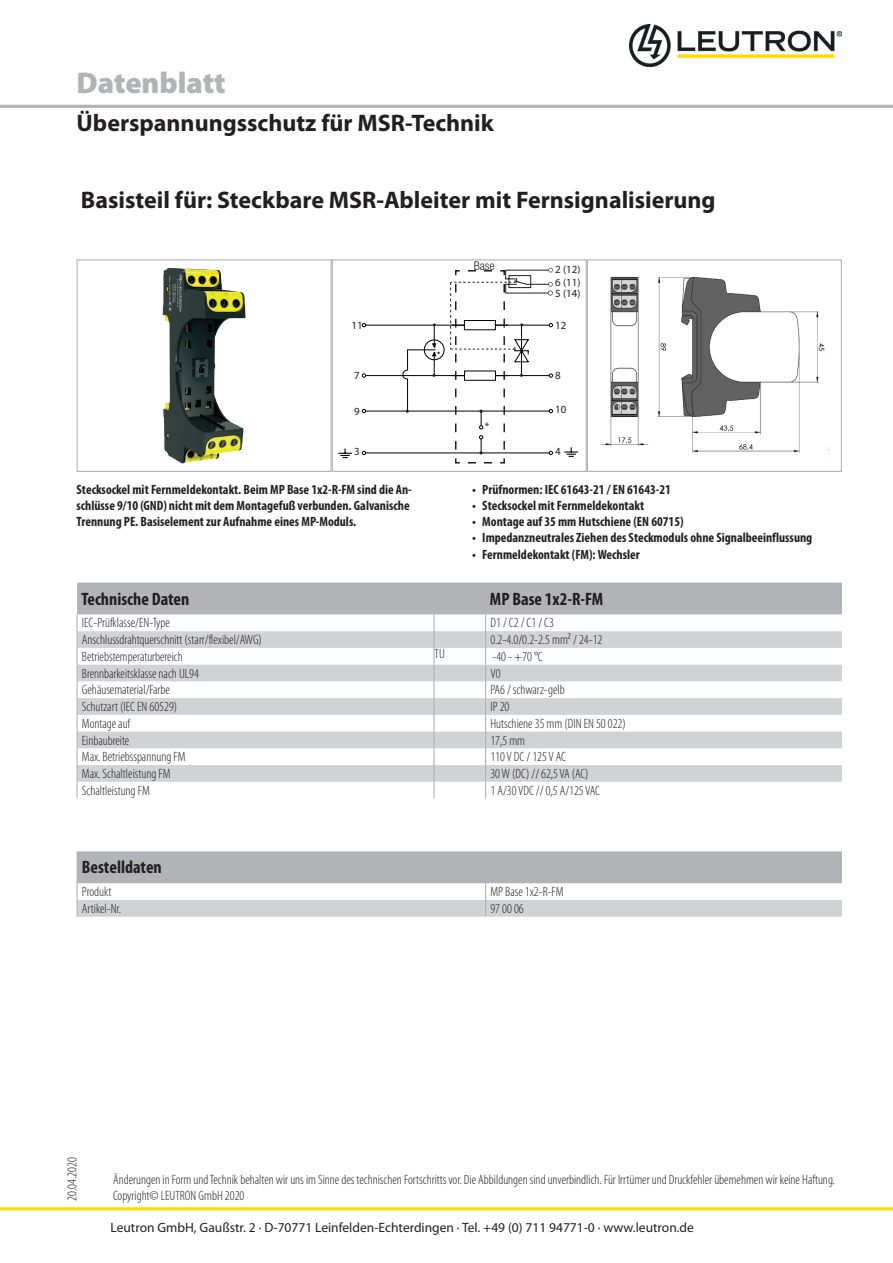
<style>
.page{position:relative;width:893px;height:1263px;background:#fff}
.page>*{position:absolute;margin:0;border:0;box-sizing:border-box;transform-origin:0 0}
.leu_absatz_0{font:900 30px "Myriad Pro";color:#b2b3b7}
.t1{font:700 24px "Myriad Pro";color:#231f20}
.Produkt_Subhead{font:700 condensed 18px "Myriad Pro";color:#231f20}
.Produkt_Fliesstext_f{font:700 condensed 18px "Myriad Pro";color:#231f20}
.Produkt_Fliesstext_l{font:300 condensed 13.5px "Myriad Pro";color:#231f20}
.t2{font:700 condensed 13.5px/16.2px "Myriad Pro";color:#231f20}
.t3{font:13.5px "Myriad Pro";color:#231f20}
.TEST{font:300 condensed 13.5px "Myriad Pro";color:#231f20}
.t4{font:300 condensed 12px "Helvetica Neue LT Std";color:#231f20}
.t5{font:10.95px "Myriad Pro";color:#231f20}
</style>
<div class="page">
<hr style="left:0;top:1207px;width:893px;height:3px;background:#ffdc01">
<img style="left:630px;top:25px;width:212px;height:41px">
<hr style="left:0;top:105px;width:893px;height:3px;background:#b2b3b7">
<img style="left:163px;top:268px;width:83px;height:195px">
<div style="left:77px;top:259px;width:255px;height:213px;border:1px solid #b2b3b7"></div>
<div style="left:424px;top:340px;width:20px;height:20px;border:1px solid #000;border-radius:50%"></div>
<hr style="left:366px;top:325px;width:183px;height:1px;background:#000">
<svg style="left:362px;top:323px;width:4px;height:4px"></svg>
<hr style="left:366px;top:375px;width:183px;height:1px;background:#000">
<hr style="left:366px;top:411px;width:183px;height:1px;background:#000">
<svg style="left:362px;top:409px;width:4px;height:4px"></svg>
<hr style="left:366px;top:453px;width:183px;height:1px;background:#000">
<svg style="left:362px;top:451px;width:4px;height:4px"></svg>
<svg style="left:402px;top:323px;width:38px;height:90px"></svg>
<svg style="left:339px;top:449px;width:13px;height:9px"></svg>
<svg style="left:565px;top:448px;width:13px;height:9px"></svg>
<div style="left:332px;top:259px;width:255px;height:213px;border:1px solid #b2b3b7"></div>
<img style="left:601px;top:276px;width:229px;height:178px">
<div style="left:587px;top:259px;width:255px;height:213px;border:1px solid #b2b3b7"></div>
<svg style="left:77px;top:851px;width:765px;height:66px"></svg>
<svg style="left:77px;top:583px;width:765px;height:215px"></svg>
<svg style="left:450px;top:268px;width:103px;height:196px"></svg>
<p class="leu_absatz_0" style="left:77px;top:65px;width:151px">Datenblatt</p>
<p class="t1" style="left:77px;top:107px;width:419px">Überspannungsschutz für MSR-Technik</p>
<p class="t1" style="left:81px;top:184px;width:636px">Basisteil für: Steckbare MSR-Ableiter mit Fernsignalisierung</p>
<p class="t5" style="left:352px;top:318px;width:13px">11</p>
<p class="t5" style="left:354px;top:368px;width:7px">7</p>
<p class="t5" style="left:354px;top:405px;width:7px">9</p>
<p class="t5" style="left:354px;top:445px;width:7px">3</p>
<p class="t2" style="left:77px;top:481px;width:337px">Stecksockel mit Fernmeldekontakt. Beim MP Base 1x2-R-FM sind die An&shy;schlüsse 9/10 (GND) nicht mit dem Montagefuß verbunden. Galvanische<br>Trennung PE. Basiselement zur Aufnahme eines MP-Moduls.</p>
<p class="t4" style="left:474px;top:258px;width:22px">Base</p>
<p class="t5" style="left:485px;top:419px;width:6px">*</p>
<p class="t5" style="left:555px;top:262px;width:27px">2 (12)</p>
<p class="t5" style="left:555px;top:276px;width:27px">6 (11)</p>
<p class="t5" style="left:555px;top:318px;width:13px">12</p>
<p class="t5" style="left:555px;top:287px;width:27px">5 (14)</p>
<p class="t5" style="left:555px;top:369px;width:7px">8</p>
<p class="t5" style="left:555px;top:402px;width:13px">10</p>
<p class="t5" style="left:555px;top:445px;width:7px">4</p>
<p class="t2" style="left:472px;top:481px;width:200px">• Prüfnormen: IEC 61643-21 / EN 61643-21</p>
<p class="t2" style="left:472px;top:497px;width:174px">• Stecksockel mit Fernmeldekontakt</p>
<p class="t2" style="left:472px;top:513px;width:213px">• Montage auf 35 mm Hutschiene (EN 60715)</p>
<p class="t2" style="left:472px;top:529px;width:342px">• Impedanzneutrales Ziehen des Steckmoduls ohne Signalbeeinflussung</p>
<p class="t2" style="left:472px;top:546px;width:169px">• Fernmeldekontakt (FM): Wechsler</p>
<p class="Produkt_Subhead" style="left:81px;top:587px;width:110px">Technische Daten</p>
<p class="Produkt_Fliesstext_f" style="left:490px;top:587px;width:115px">MP Base 1x2-R-FM</p>
<p class="Produkt_Fliesstext_l" style="left:82px;top:616px;width:90px">IEC-Prüfklasse/EN-Type</p>
<p class="Produkt_Fliesstext_l" style="left:490px;top:616px;width:65px">D1 / C2 / C1 / C3</p>
<p class="Produkt_Fliesstext_l" style="left:82px;top:632px;width:182px">Anschlussdrahtquerschnitt (starr/flexibel/AWG)</p>
<p class="Produkt_Fliesstext_l" style="left:490px;top:632px;width:113px">0.2-4.0/0.2-2.5 mm² / 24-12</p>
<p class="Produkt_Fliesstext_l" style="left:82px;top:649px;width:102px">Betriebstemperaturbereich</p>
<p class="Produkt_Fliesstext_l" style="left:435px;top:646px;width:12px">TU</p>
<p class="Produkt_Fliesstext_l" style="left:492px;top:649px;width:52px">-40 - +70 °C</p>
<p class="Produkt_Fliesstext_l" style="left:82px;top:666px;width:119px">Brennbarkeitsklasse nach UL94</p>
<p class="Produkt_Fliesstext_l" style="left:490px;top:666px;width:12px">V0</p>
<p class="Produkt_Fliesstext_l" style="left:82px;top:683px;width:89px">Gehäusematerial/Farbe</p>
<p class="Produkt_Fliesstext_l" style="left:490px;top:683px;width:76px">PA6 / schwarz-gelb</p>
<p class="Produkt_Fliesstext_l" style="left:82px;top:699px;width:97px">Schutzart (IEC EN 60529)</p>
<p class="Produkt_Fliesstext_l" style="left:490px;top:699px;width:20px">IP 20</p>
<p class="Produkt_Fliesstext_l" style="left:82px;top:716px;width:50px">Montage auf</p>
<p class="Produkt_Fliesstext_l" style="left:490px;top:716px;width:137px">Hutschiene 35 mm (DIN EN 50 022)</p>
<p class="Produkt_Fliesstext_l" style="left:82px;top:733px;width:49px">Einbaubreite</p>
<p class="Produkt_Fliesstext_l" style="left:490px;top:733px;width:36px">17,5 mm</p>
<p class="Produkt_Fliesstext_l" style="left:82px;top:749px;width:105px">Max. Betriebsspannung FM</p>
<p class="Produkt_Fliesstext_l" style="left:490px;top:749px;width:77px">110 V DC / 125 V AC</p>
<p class="Produkt_Fliesstext_l" style="left:82px;top:766px;width:90px">Max. Schaltleistung FM</p>
<p class="Produkt_Fliesstext_l" style="left:490px;top:766px;width:100px">30 W (DC) // 62,5 VA (AC)</p>
<p class="Produkt_Fliesstext_l" style="left:82px;top:783px;width:69px">Schaltleistung FM</p>
<p class="Produkt_Fliesstext_l" style="left:490px;top:783px;width:111px">1 A/30 VDC // 0,5 A/125 VAC</p>
<p class="Produkt_Subhead" style="left:82px;top:856px;width:81px">Bestelldaten</p>
<p class="Produkt_Fliesstext_l" style="left:82px;top:884px;width:31px">Produkt</p>
<p class="Produkt_Fliesstext_l" style="left:490px;top:884px;width:75px">MP Base 1x2-R-FM</p>
<p class="Produkt_Fliesstext_l" style="left:82px;top:901px;width:41px">Artikel-Nr.</p>
<p class="Produkt_Fliesstext_l" style="left:490px;top:901px;width:35px">97 00 06</p>
<p class="TEST" style="left:65px;top:1200px;width:45px;rotate:-90deg">20.04.2020</p>
<p class="Produkt_Fliesstext_l" style="left:113px;top:1172px;width:723px">Änderungen in Form und Technik behalten wir uns im Sinne des technischen Fortschritts vor. Die Abbildungen sind unverbindlich. Für Irrtümer und Druckfehler übernehmen wir keine Haftung.</p>
<p class="Produkt_Fliesstext_l" style="left:113px;top:1188px;width:133px">Copyright© LEUTRON GmbH 2020</p>
<p class="t3" style="left:111px;top:1219px;width:585px">Leutron GmbH, Gaußstr. 2 · D-70771 Leinfelden-Echterdingen · Tel. +49 (0) 711 94771-0 · www.leutron.de</p>
</div>
